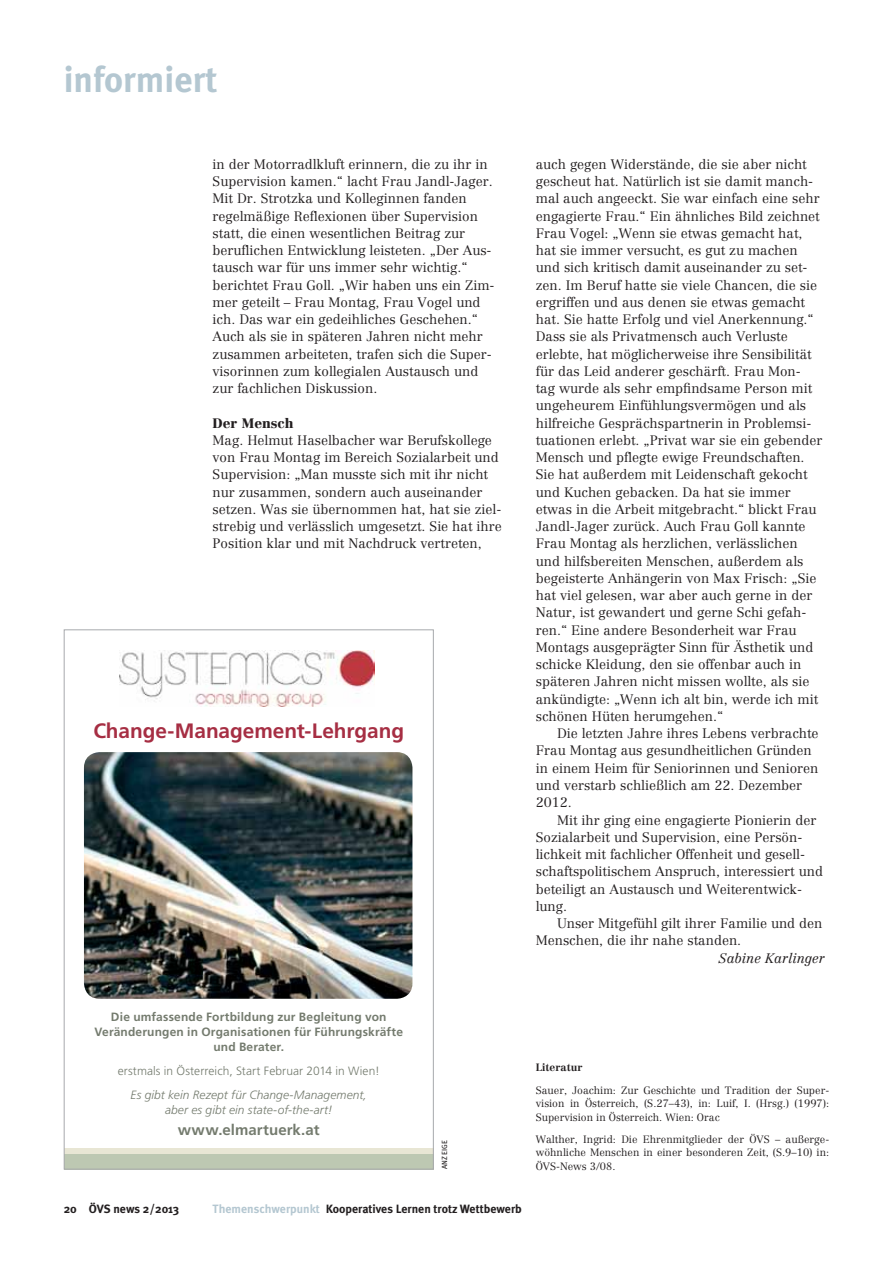
<style>
.page{position:relative;width:893px;height:1263px;background:#fff}
.page>*{position:absolute;margin:0;border:0;box-sizing:border-box;transform-origin:0 0}
.t1{font:700 36px "Meta Plus";color:#b4c7d1}
.t2{font:700 20.85px "Frutiger";color:#a62e43}
.t3{font:700 15px "Frutiger";letter-spacing:.005em;color:#747b6e}
.t4{font:300 13.5px/17.2px "Centennial LT Std";color:#231f20}
.t5{font:italic 300 13.5px "Centennial LT Std";color:#231f20}
.t6{font:900 13.5px "Centennial LT Std";color:#231f20}
.t7{font:700 12px/14.4px "Frutiger";letter-spacing:.015em;color:#747b6e;text-align:center}
.t8{font:italic 300 12px/14.4px "Frutiger";letter-spacing:.005em;color:#747b6e;text-align:center}
.t9{font:700 12px "Meta Plus";color:#231f20}
.t10{font:300 12px "Frutiger";letter-spacing:.005em;color:#747b6e}
.t11{font:300 10.5px/13.5px "Centennial LT Std";color:#231f20;text-align:justify}
.t12{font:700 10.5px "Centennial LT Std";color:#231f20}
.t13{font:7.5px "Meta Plus";color:#231f20}
.s1{color:#b4c7d1}
</style>
<div class="page">
<div style="left:64px;top:1148px;width:370px;height:17px;background:#e8e6d4"></div>
<img style="left:84px;top:752px;width:328px;height:247px">
<img style="left:119px;top:651px;width:256px;height:56px">
<div style="left:64px;top:1153px;width:370px;height:16px;background:#bdc8b2"></div>
<h1 class="t1" style="left:64px;top:58px;width:155px">informiert</h1>
<p class="t4" style="left:213px;top:155px;width:283px">in der Motorradlkluft erinnern, die zu ihr in Supervision kamen.“ lacht Frau Jandl-Jager.<br>Mit Dr. Strotzka und Kolleginnen fanden regelmäßige Reflexionen über Supervision statt, die einen wesentlichen Beitrag zur beruflichen Entwicklung leisteten. „Der Aus&shy;tausch war für uns immer sehr wichtig.“ berichtet Frau Goll. „Wir haben uns ein Zim&shy;mer geteilt – Frau Montag, Frau Vogel und ich. Das war ein gedeihliches Geschehen.“ Auch als sie in späteren Jahren nicht mehr zusammen arbeiteten, trafen sich die Super&shy;visorinnen zum kollegialen Austausch und zur fachlichen Diskussion.</p>
<p class="t6" style="left:213px;top:414px;width:83px">Der Mensch</p>
<p class="t4" style="left:213px;top:432px;width:291px">Mag. Helmut Haselbacher war Berufskollege von Frau Montag im Bereich Sozialarbeit und Supervision: „Man musste sich mit ihr nicht nur zusammen, sondern auch auseinander setzen. Was sie übernommen hat, hat sie ziel&shy;strebig und verlässlich umgesetzt. Sie hat ihre Position klar und mit Nachdruck vertreten,</p>
<h2 class="t2" style="left:93px;top:718px;width:312px">Change-Management-Lehrgang</h2>
<p class="t4" style="left:536px;top:155px;width:288px">auch gegen Widerstände, die sie aber nicht gescheut hat. Natürlich ist sie damit manch&shy;mal auch angeeckt. Sie war einfach eine sehr engagierte Frau.“ Ein ähnliches Bild zeichnet Frau Vogel: „Wenn sie etwas gemacht hat, hat sie immer versucht, es gut zu machen und sich kritisch damit auseinander zu set&shy;zen. Im Beruf hatte sie viele Chancen, die sie ergriffen und aus denen sie etwas gemacht hat. Sie hatte Erfolg und viel Anerkennung.“ Dass sie als Privatmensch auch Verluste erlebte, hat möglicherweise ihre Sensibilität für das Leid anderer geschärft. Frau Mon&shy;tag wurde als sehr empfindsame Person mit ungeheurem Einfühlungsvermögen und als hilfreiche Gesprächspartnerin in Problemsi&shy;tuationen erlebt. „Privat war sie ein gebender Mensch und pflegte ewige Freundschaften.<br>Sie hat außerdem mit Leidenschaft gekocht und Kuchen gebacken. Da hat sie immer etwas in die Arbeit mitgebracht.“ blickt Frau Jandl-Jager zurück. Auch Frau Goll kannte Frau Montag als herzlichen, verlässlichen und hilfsbereiten Menschen, außerdem als begeisterte Anhängerin von Max Frisch: „Sie hat viel gelesen, war aber auch gerne in der Natur, ist gewandert und gerne Schi gefah&shy;ren.“ Eine andere Besonderheit war Frau Montags ausgeprägter Sinn für Ästhetik und schicke Kleidung, den sie offenbar auch in späteren Jahren nicht missen wollte, als sie ankündigte: „Wenn ich alt bin, werde ich mit schönen Hüten herumgehen.“</p>
<p class="t4" style="left:536px;top:725px;width:284px;text-indent:21px">Die letzten Jahre ihres Lebens verbrachte Frau Montag aus gesundheitlichen Gründen in einem Heim für Seniorinnen und Senioren und verstarb schließlich am 22. Dezember 2012.</p>
<p class="t4" style="left:536px;top:811px;width:289px;text-indent:21px">Mit ihr ging eine engagierte Pionierin der Sozialarbeit und Supervision, eine Persön&shy;lichkeit mit fachlicher Offenheit und gesell&shy;schaftspolitischem Anspruch, interessiert und beteiligt an Austausch und Weiterentwick&shy;lung.</p>
<p class="t4" style="left:536px;top:915px;width:288px;text-indent:21px">Unser Mitgefühl gilt ihrer Familie und den<br>Menschen, die ihr nahe standen.</p>
<p class="t5" style="left:719px;top:949px;width:108px">Sabine Karlinger</p>
<p class="t7" style="left:94px;top:1010px;width:310px">Die umfassende Fortbildung zur Begleitung von<br>Veränderungen in Organisationen für Führungskräfte</p>
<p class="t7" style="left:213px;top:1040px;width:72px">und Berater.</p>
<p class="t10" style="left:118px;top:1064px;width:263px">erstmals in Österreich, Start Februar 2014 in Wien!</p>
<p class="t8" style="left:131px;top:1088px;width:238px">Es gibt kein Rezept für Change-Management, aber es gibt ein state-of-the-art!</p>
<p class="t3" style="left:178px;top:1120px;width:144px">www.elmartuerk.at</p>
<p class="t13" style="left:440px;top:1169px;width:30px;rotate:-90deg">Anzeige</p>
<p class="t9" style="left:64px;top:1202px;width:117px">20 ÖVS news 2/2013</p>
<p class="t9" style="left:213px;top:1202px;width:311px"><span class="s1">Themenschwerpunkt</span> Kooperatives Lernen trotz Wettbewerb</p>
<p class="t12" style="left:536px;top:1061px;width:48px">Literatur</p>
<p class="t11" style="left:536px;top:1083px;width:295px">Sauer, Joachim: Zur Geschichte und Tradition der Super&shy;vision in Österreich, (S.27–43), in: Luif, I. (Hrsg.) (1997):<br>Supervision in Österreich. Wien: Orac</p>
<p class="t11" style="left:536px;top:1132px;width:295px">Walther, Ingrid: Die Ehrenmitglieder der ÖVS – außerge&shy;wöhnliche Menschen in einer besonderen Zeit, (S.9–10) in:</p>
<p class="t11" style="left:536px;top:1159px;width:81px">ÖVS-News 3/08.</p>
</div>
